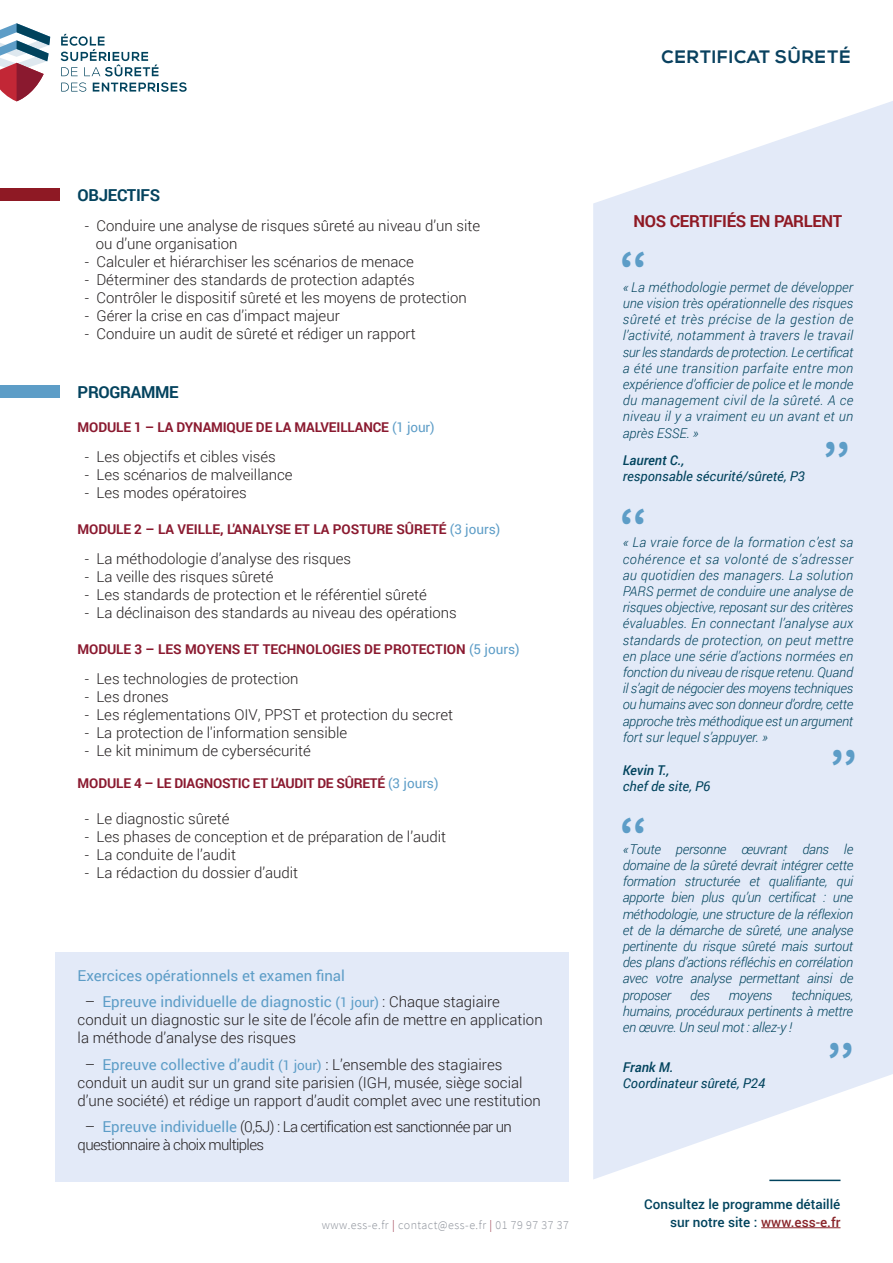
<style>
.page{position:relative;width:893px;height:1263px;background:#fff}
.page>*{position:absolute;margin:0;border:0;box-sizing:border-box;transform-origin:0 0}
.t1{font:700 42px "Source Sans Pro";color:#5d9dc7}
.t2{font:700 18px "Nexa";letter-spacing:.04em;color:#09415f}
.t3{font:700 16.5px "Roboto";letter-spacing:-.02em;color:#8e1924}
.t4{font:700 16.5px "Roboto";letter-spacing:-.02em;color:#04435e}
.t5{font:300 15px/18px "Roboto";color:#231f20}
.t6{font:300 15px/18px "Roboto";letter-spacing:-.04em;color:#231f20}
.t7{font:15px "Roboto";color:#5d9dc7}
.t8{font:italic 300 13.5px/16.2px "Roboto";letter-spacing:-.015em;color:#01435d;text-align:justify}
.t9{font:700 13.5px "Roboto";letter-spacing:-.01em;color:#8a192f}
.t10{font:italic 13.5px/16.2px "Roboto";color:#01435d}
.t11{font:500 13.5px "Roboto";color:#01435d}
.t12{font:italic 500 13.5px "Roboto";color:#01435d}
.t13{font:300 12px "Source Sans Pro";letter-spacing:.04em;color:#898e97}
.s1{font-weight:400;color:#5d9dc7}
.s2{font-weight:400;font-size:13.5px;color:#5d9dc7}
.s3{color:#8a192f}
.s4{font-weight:500}
.s5{color:#8a262b}
</style>
<div class="page">
<div style="left:56px;top:952px;width:513px;height:230px;background:#e3eaf8"></div>
<div style="left:0;top:188px;width:59px;height:13px;background:#8e1924"></div>
<hr style="left:769px;top:1179px;width:71px;height:2px;background:#01435d">
<hr style="left:761px;top:1227px;width:79px;height:1px;background:#8a262b">
<div style="left:0;top:385px;width:59px;height:13px;background:#5d9dc7"></div>
<svg style="left:61px;top:34px;width:97px;height:42px"></svg>
<svg style="left:61px;top:82px;width:25px;height:10px"></svg>
<svg style="left:93px;top:82px;width:94px;height:10px"></svg>
<svg style="left:0;top:23px;width:50px;height:78px"></svg>
<svg style="left:593px;top:101px;width:300px;height:1078px;background:#e5ecf8"></svg>
<p class="t4" style="left:78px;top:184px;width:84px">OBJECTIFS</p>
<p class="t5" style="left:96px;top:216px;width:386px;text-indent:-11px">- Conduire une analyse de risques sûreté au niveau d’un site ou d’une organisation</p>
<p class="t5" style="left:85px;top:252px;width:331px">- Calculer et hiérarchiser les scénarios de menace</p>
<p class="t5" style="left:85px;top:270px;width:331px">- Déterminer des standards de protection adaptés</p>
<p class="t5" style="left:85px;top:288px;width:383px">- Contrôler le dispositif sûreté et les moyens de protection</p>
<p class="t5" style="left:85px;top:306px;width:256px">- Gérer la crise en cas d’impact majeur</p>
<p class="t5" style="left:85px;top:324px;width:332px">- Conduire un audit de sûreté et rédiger un rapport</p>
<p class="t4" style="left:78px;top:381px;width:103px">PROGRAMME</p>
<p class="t9" style="left:78px;top:418px;width:358px">MODULE 1 – LA DYNAMIQUE DE LA MALVEILLANCE <span class="s1">(1 jour)</span></p>
<p class="t5" style="left:85px;top:447px;width:192px">- Les objectifs et cibles visés</p>
<p class="t5" style="left:85px;top:465px;width:209px">- Les scénarios de malveillance</p>
<p class="t5" style="left:85px;top:483px;width:164px">- Les modes opératoires</p>
<p class="t9" style="left:78px;top:520px;width:424px">MODULE 2 – LA VEILLE, L’ANALYSE ET LA POSTURE SÛRETÉ <span class="s1">(3 jours)</span></p>
<p class="t5" style="left:85px;top:549px;width:268px">- La méthodologie d’analyse des risques</p>
<p class="t5" style="left:85px;top:567px;width:190px">- La veille des risques sûreté</p>
<p class="t5" style="left:85px;top:585px;width:343px">- Les standards de protection et le référentiel sûreté</p>
<p class="t5" style="left:85px;top:603px;width:373px">- La déclinaison des standards au niveau des opérations</p>
<p class="t9" style="left:78px;top:640px;width:443px">MODULE 3 – LES MOYENS ET TECHNOLOGIES DE PROTECTION <span class="s1">(5 jours)</span></p>
<p class="t5" style="left:85px;top:669px;width:215px">- Les technologies de protection</p>
<p class="t5" style="left:85px;top:687px;width:86px">- Les drones</p>
<p class="t5" style="left:85px;top:705px;width:370px">- Les réglementations OIV, PPST et protection du secret</p>
<p class="t5" style="left:85px;top:723px;width:264px">- La protection de l'information sensible</p>
<p class="t5" style="left:85px;top:741px;width:227px">- Le kit minimum de cybersécurité</p>
<p class="t9" style="left:78px;top:773px;width:362px">MODULE 4 – LE DIAGNOSTIC ET L’AUDIT DE SÛRETÉ <span class="s1">(3 jours)</span></p>
<p class="t5" style="left:85px;top:809px;width:146px">- Le diagnostic sûreté</p>
<p class="t5" style="left:85px;top:827px;width:363px">- Les phases de conception et de préparation de l’audit</p>
<p class="t5" style="left:85px;top:845px;width:153px">- La conduite de l’audit</p>
<p class="t5" style="left:85px;top:863px;width:215px">- La rédaction du dossier d’audit</p>
<p class="t7" style="left:78px;top:965px;width:269px">Exercices opérationnels et examen final</p>
<p class="t5" style="left:78px;top:992px;width:467px;text-indent:7px">– <span class="s1">Epreuve individuelle de diagnostic</span> <span class="s2">(1 jour)</span> : Chaque stagiaire conduit un diagnostic sur le site de l’école afin de mettre en application la méthode d’analyse des risques</p>
<p class="t5" style="left:78px;top:1055px;width:465px;text-indent:7px">– <span class="s1">Epreuve collective d’audit</span> <span class="s2">(1 jour)</span> : L’ensemble des stagiaires conduit un audit sur un grand site parisien (IGH, musée, siège social d’une société) et rédige un rapport d’audit complet avec une restitution</p>
<p class="t6" style="left:78px;top:1117px;width:436px;text-indent:7px">– <span class="s1">Epreuve individuelle</span> (0,5J) : La certification est sanctionnée par un questionnaire à choix multiples</p>
<p class="t13" style="left:322px;top:1217px;width:248px">www.ess-e.fr <span class="s3">|</span> contact@ess-e.fr <span class="s3">|</span> 01 79 97 37 37</p>
<p class="t2" style="left:662px;top:47px;width:190px">CERTIFICAT SÛRETÉ</p>
<p class="t3" style="left:633px;top:210px;width:210px">NOS CERTIFIÉS EN PARLENT</p>
<p class="t1" style="left:646px;top:303px;width:27px;rotate:-180deg">,,</p>
<p class="t8" style="left:623px;top:278px;width:232px">« La méthodologie permet de développer une vision très opérationnelle des risques sûreté et très précise de la gestion de l’activité, notamment à travers le travail sur les standards de protection. Le certificat a été une transition parfaite entre mon expérience d’officier de police et le monde du management civil de la sûreté. A ce niveau il y a vraiment eu un avant et un après ESSE. »</p>
<p class="t12" style="left:623px;top:450px;width:63px">Laurent C.,</p>
<p class="t10" style="left:623px;top:467px;width:184px">responsable sécurité/sûreté, P3</p>
<p class="t1" style="left:824px;top:407px;width:27px">,,</p>
<p class="t1" style="left:646px;top:559px;width:27px;rotate:-180deg">,,</p>
<p class="t8" style="left:623px;top:534px;width:232px">« La vraie force de la formation c’est sa cohérence et sa volonté de s’adresser au quotidien des managers. La solution PARS permet de conduire une analyse de risques objective, reposant sur des critères évaluables. En connectant l’analyse aux standards de protection, on peut mettre en place une série d’actions normées en fonction du niveau de risque retenu. Quand il s’agit de négocier des moyens techniques ou humains avec son donneur d’ordre, cette approche très méthodique est un argument fort sur lequel s’appuyer. »</p>
<p class="t12" style="left:623px;top:760px;width:48px">Kevin T.,</p>
<p class="t10" style="left:623px;top:777px;width:89px">chef de site, P6</p>
<p class="t1" style="left:831px;top:714px;width:27px">,,</p>
<p class="t1" style="left:646px;top:868px;width:27px;rotate:-180deg">,,</p>
<p class="t8" style="left:623px;top:840px;width:232px">«Toute personne œuvrant dans le domaine de la sûreté devrait intégrer cette formation structurée et qualifiante, qui apporte bien plus qu’un certificat : une méthodologie, une structure de la réflexion et de la démarche de sûreté, une analyse pertinente du risque sûreté mais surtout des plans d’actions réfléchis en corrélation avec votre analyse permettant ainsi de proposer</p>
<p class="t8" style="left:623px;top:986px;width:232px;text-indent:169px">techniques, humains, procéduraux pertinents à mettre en œuvre. Un seul mot : allez-y !</p>
<p class="t10" style="left:623px;top:1058px;width:144px"><span class="s4">Frank M.<br></span>Coordinateur sûreté, P24</p>
<p class="t8" style="left:690px;top:986px;width:21px">des</p>
<p class="t8" style="left:729px;top:986px;width:45px">moyens</p>
<p class="t1" style="left:828px;top:1007px;width:27px">,,</p>
<p class="t11" style="left:644px;top:1194px;width:198px">Consultez le programme détaillé</p>
<p class="t11" style="left:670px;top:1212px;width:172px">sur notre site : <span class="s5">www.ess-e.fr</span></p>
</div>
